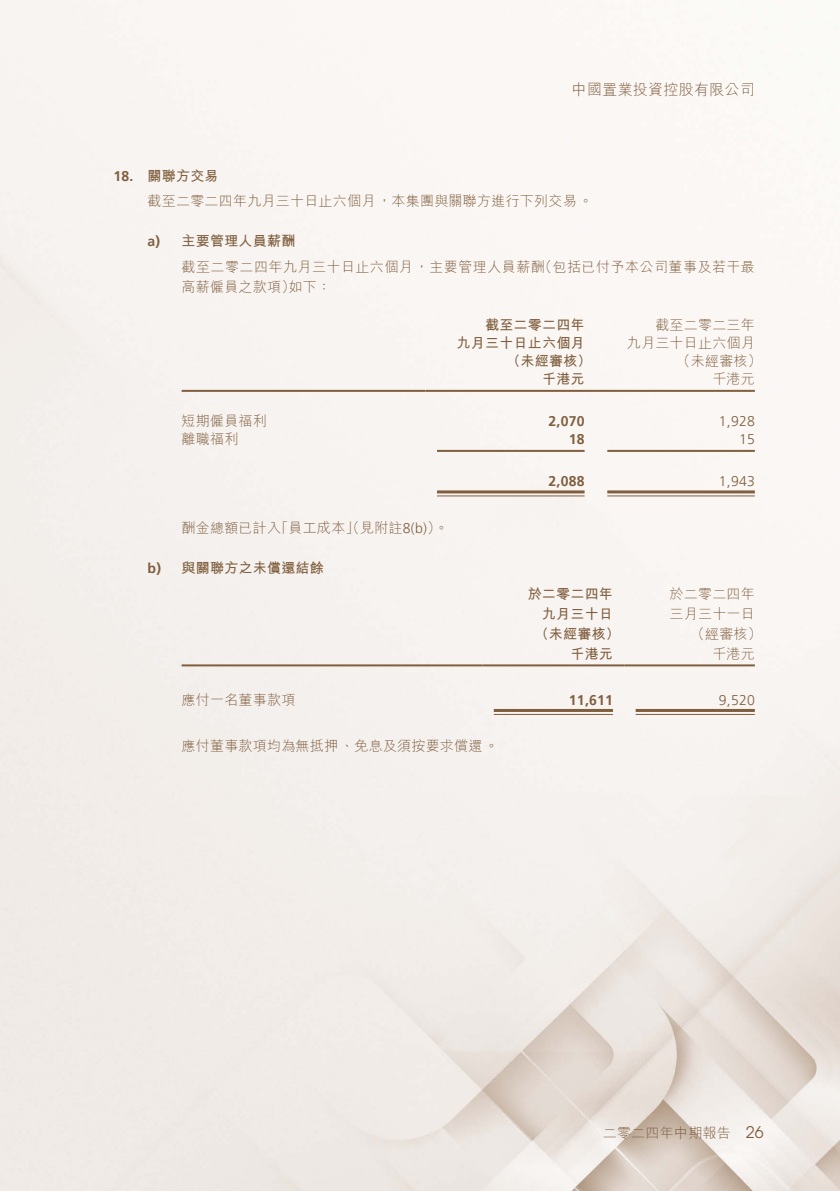
<style>
.page{position:relative;width:840px;height:1191px;background:#fff}
.page>*{position:absolute;margin:0;border:0;box-sizing:border-box;transform-origin:0 0}
.t1{font:16px "ITC Avant Garde Pro";color:#805f3f}
.t2{font:300 15px "M Hei HK";letter-spacing:.015em;color:#805f3f}
.t3{font:300 14px "M Hei HK";letter-spacing:.015em;color:#805f3f}
.t4{font:700 14px/20px "M Hei HK";letter-spacing:.015em;color:#805f3f;text-align:right}
.t5{font:300 14px/20px "M Hei HK";letter-spacing:.035em;color:#805f3f}
.t6{font:700 14px "Frutiger LT Pro";letter-spacing:.015em;color:#805f3f}
.t7{font:300 14px "Frutiger LT Pro";letter-spacing:.015em;color:#805f3f}
.s1{font-family:"Frutiger LT Pro"}
</style>
<div class="page">
<img style="left:0;top:0;width:839px;height:1191px">
<hr style="left:181px;top:390px;width:244px;height:2px;background:#805f3f">
<hr style="left:425px;top:390px;width:170px;height:2px;background:#805f3f">
<hr style="left:595px;top:390px;width:159px;height:2px;background:#805f3f">
<hr style="left:437px;top:450px;width:147px;height:2px;background:#805f3f">
<hr style="left:607px;top:450px;width:147px;height:2px;background:#805f3f">
<hr style="left:437px;top:490px;width:147px;height:3px;background:#805f3f">
<hr style="left:437px;top:495px;width:147px;height:1px;background:#805f3f">
<hr style="left:607px;top:490px;width:147px;height:3px;background:#805f3f">
<hr style="left:607px;top:495px;width:147px;height:1px;background:#805f3f">
<hr style="left:181px;top:664px;width:301px;height:2px;background:#805f3f">
<hr style="left:482px;top:664px;width:142px;height:2px;background:#805f3f">
<hr style="left:624px;top:664px;width:130px;height:2px;background:#805f3f">
<hr style="left:493px;top:709px;width:119px;height:3px;background:#805f3f">
<hr style="left:493px;top:714px;width:119px;height:1px;background:#805f3f">
<hr style="left:635px;top:709px;width:119px;height:3px;background:#805f3f">
<hr style="left:635px;top:714px;width:119px;height:1px;background:#805f3f">
<p class="t2" style="left:571px;top:79px;width:184px">中國置業投資控股有限公司</p>
<p class="t6" style="left:113px;top:167px;width:21px">18.</p>
<p class="t4" style="left:147px;top:164px;width:72px">關聯方交易</p>
<p class="t3" style="left:147px;top:191px;width:446px">截至二零二四年九月三十日止六個月，本集團與關聯方進行下列交易。</p>
<p class="t4" style="left:181px;top:230px;width:115px">主要管理人員薪酬</p>
<p class="t6" style="left:147px;top:233px;width:14px">a)</p>
<p class="t5" style="left:538px;top:256px;width:218px">（包括已付予本公司董事及若干最</p>
<p class="t5" style="left:288px;top:256px;width:257px;text-indent:-107px">截至二零二四年九月三十日止六個月，主要管理人員薪酬如下：</p>
<p class="t3" style="left:181px;top:277px;width:115px">高薪僱員之款項）</p>
<p class="t4" style="left:456px;top:315px;width:129px;line-height:18px">截至二零二四年<br>九月三十日止六個月</p>
<p class="t3" style="left:655px;top:315px;width:101px">截至二零二三年</p>
<p class="t3" style="left:626px;top:333px;width:129px">九月三十日止六個月</p>
<p class="t3" style="left:676px;top:351px;width:87px">（未經審核(</p>
<p class="t4" style="left:506px;top:350px;width:87px">（未經審核）</p>
<p class="t3" style="left:181px;top:411px;width:87px">短期僱員福利</p>
<p class="t3" style="left:181px;top:429px;width:58px">離職福利</p>
<p class="t6" style="left:147px;top:559px;width:15px">b)</p>
<p class="t3" style="left:274px;top:518px;width:175px">「員工成本」（見附註 。(<span class="s1">(b(8</span></p>
<p class="t3" style="left:181px;top:518px;width:101px">酬金總額已計入</p>
<p class="t4" style="left:181px;top:557px;width:144px">與關聯方之未償還結餘</p>
<p class="t3" style="left:181px;top:689px;width:115px">應付一名董事款項</p>
<p class="t3" style="left:181px;top:736px;width:318px">應付董事款項均為無抵押、免息及須按要求償還。</p>
<p class="t4" style="left:541px;top:368px;width:44px">千港元</p>
<p class="t3" style="left:712px;top:369px;width:44px">千港元</p>
<p class="t6" style="left:548px;top:413px;width:37px">2,070</p>
<p class="t7" style="left:718px;top:413px;width:37px">1,928</p>
<p class="t6" style="left:568px;top:431px;width:17px">18</p>
<p class="t7" style="left:738px;top:431px;width:17px">15</p>
<p class="t6" style="left:548px;top:473px;width:37px">2,088</p>
<p class="t7" style="left:718px;top:473px;width:37px">1,943</p>
<p class="t4" style="left:527px;top:582px;width:94px;text-align:center">於二零二四年九月三十日<br>（未經審核(</p>
<p class="t3" style="left:669px;top:583px;width:87px">於二零二四年</p>
<p class="t3" style="left:669px;top:603px;width:87px">三月三十一日</p>
<p class="t3" style="left:690px;top:623px;width:72px">（經審核(</p>
<p class="t3" style="left:712px;top:643px;width:44px">千港元</p>
<p class="t4" style="left:570px;top:642px;width:44px">千港元</p>
<p class="t6" style="left:568px;top:691px;width:46px">11,611</p>
<p class="t7" style="left:718px;top:691px;width:37px">9,520</p>
<p class="t3" style="left:602px;top:1123px;width:129px">二零二四年中期報告</p>
<p class="t1" style="left:745px;top:1122px;width:19px">26</p>
</div>
